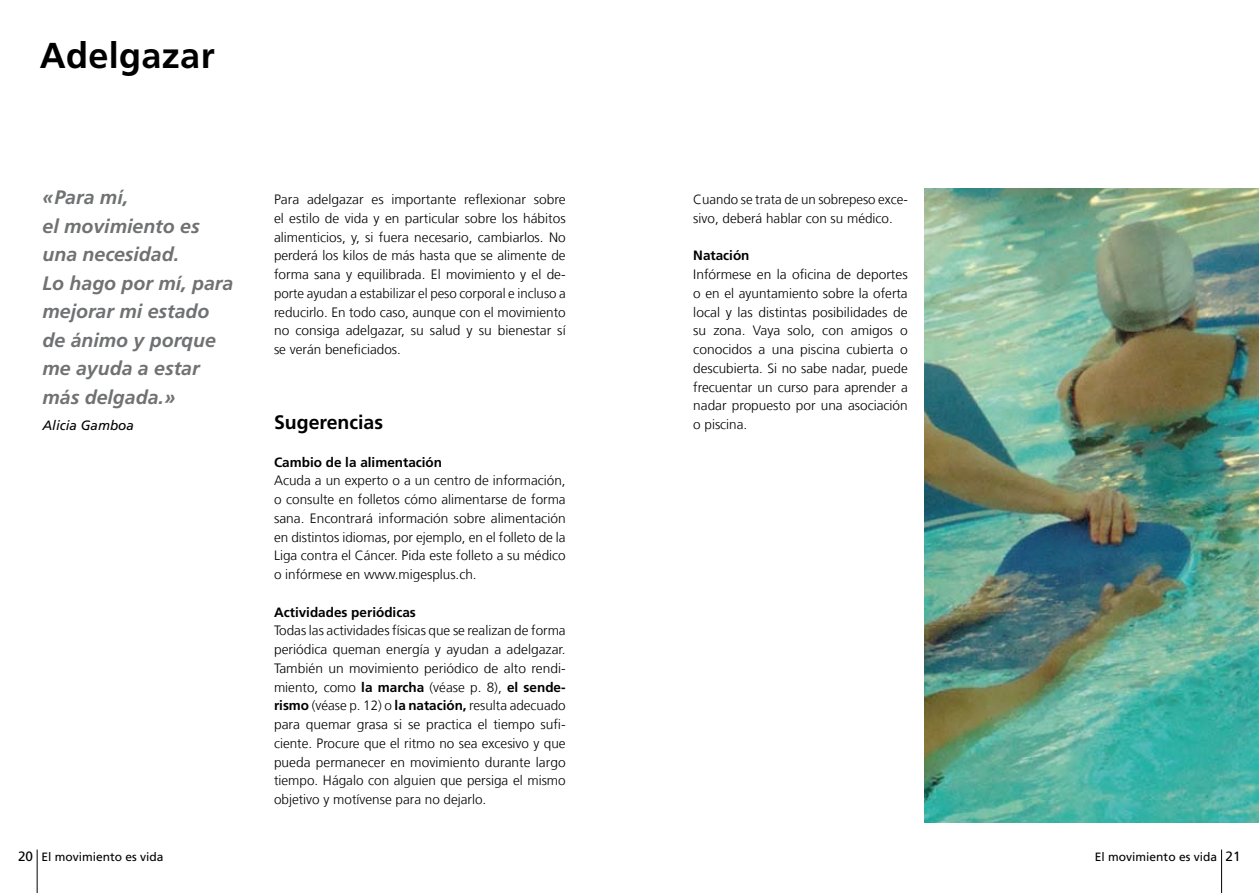
<style>
.page{position:relative;width:1259px;height:893px;background:#fff}
.page>*{position:absolute;margin:0;border:0;box-sizing:border-box;transform-origin:0 0}
.t1{font:700 36px "Frutiger LT Com";letter-spacing:.01em;color:#000}
.t2{font:italic 700 19.5px/28.5px "Frutiger LT Com";color:#707173}
.t3{font:700 19.5px "Frutiger LT Com";color:#000}
.t4{font:300 13.5px/18.8px "Frutiger LT Com";color:#000;text-align:justify}
.t5{font:700 13.5px "Frutiger LT Com";color:#000}
.t6{font:italic 13.5px "Frutiger LT Com";color:#000}
.t7{font:12px "Frutiger LT Com";color:#000}
.s1{font-weight:700}
.s2{font-size:13.5px}
</style>
<div class="page">
<img style="left:924px;top:188px;width:335px;height:635px">
<hr style="left:37px;top:849px;width:1px;height:44px;background:#000">
<hr style="left:1221px;top:849px;width:1px;height:44px;background:#000">
<h1 class="t1" style="left:40px;top:35px;width:176px">Adelgazar</h1>
<h2 class="t2" style="left:43px;top:183px;width:192px">«Para mí,<br>el movimiento es una necesidad.<br>Lo hago por mí, para mejorar mi estado de ánimo y porque me ayuda a estar más delgada.»</h2>
<p class="t6" style="left:43px;top:417px;width:93px">Alicia Gamboa</p>
<p class="t4" style="left:274px;top:190px;width:293px">Para adelgazar es importante reflexionar sobre el estilo de vida y en particular sobre los hábitos alimenticios, y, si fuera necesario, cambiarlos. No perderá los kilos de más hasta que se alimente de forma sana y equilibrada. El movimiento y el de&shy;porte ayudan a estabilizar el peso corporal e incluso a reducirlo. En todo caso, aunque con el movimiento no consiga adelgazar, su salud y su bienestar sí se verán beneficiados.</p>
<h2 class="t3" style="left:274px;top:411px;width:111px">Sugerencias</h2>
<p class="t5" style="left:274px;top:454px;width:170px">Cambio de la alimentación</p>
<p class="t4" style="left:274px;top:471px;width:293px">Acuda a un experto o a un centro de información, o consulte en folletos cómo alimentarse de forma sana. Encontrará información sobre alimentación en distintos idiomas, por ejemplo, en el folleto de la Liga contra el Cáncer. Pida este folleto a su médico o infórmese en www.migesplus.ch.</p>
<p class="t5" style="left:274px;top:604px;width:143px">Actividades periódicas</p>
<p class="t4" style="left:274px;top:621px;width:293px">Todas las actividades físicas que se realizan de forma periódica queman energía y ayudan a adelgazar.<br>También un movimiento periódico de alto rendi&shy;miento, como <span class="s1">la marcha</span> (véase p. 8), <span class="s1">el sende&shy;rismo</span> (véase p. 12) o <span class="s1">la natación,</span> resulta adecuado para quemar grasa si se practica el tiempo sufi&shy;ciente. Procure que el ritmo no sea excesivo y que pueda permanecer en movimiento durante largo tiempo. Hágalo con alguien que persiga el mismo objetivo y motívense para no dejarlo.</p>
<p class="t4" style="left:693px;top:190px;width:216px">Cuando se trata de un sobrepeso exce&shy;sivo, deberá hablar con su médico.</p>
<p class="t5" style="left:693px;top:248px;width:58px">Natación</p>
<p class="t4" style="left:693px;top:265px;width:216px">Infórmese en la oficina de deportes o en el ayuntamiento sobre la oferta local y las distintas posibilidades de su zona. Vaya solo, con amigos o conocidos a una piscina cubierta o descubierta. Si no sabe nadar, puede frecuentar un curso para aprender a nadar propuesto por una asociación o piscina.</p>
<p class="t7" style="left:18px;top:849px;width:147px"><span class="s2">20</span> El movimiento es vida</p>
<p class="t7" style="left:1095px;top:849px;width:147px">El movimiento es vida <span class="s2">21</span></p>
</div>
